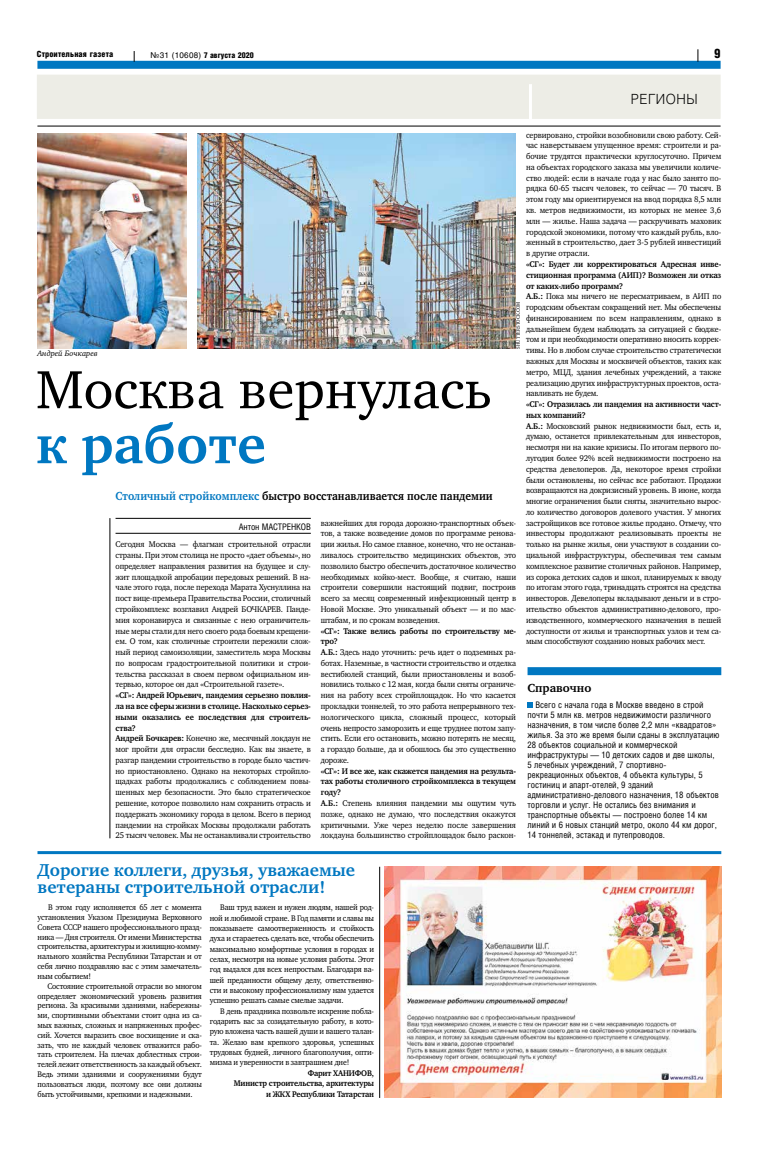
<style>
.page{position:relative;width:766px;height:1149px;background:#fff}
.page>*{position:absolute;margin:0;border:0;box-sizing:border-box;transform-origin:0 0}
.t1{font:54.9px "Charter C";color:#000}
.t2{font:700 54.9px "Charter C";letter-spacing:.01em;color:#0077c1}
.t3{font:700 17.6px/17.6px "Charter C";color:#0077c1}
.t4{font:300 14px "Helios";letter-spacing:.04em;color:#000;scale:.93 1}
.t5{font:900 13px "Helios Cond";color:#000}
.t6{font:700 12px "Charter C";color:#000;scale:.9 1}
.t7{font:700 12px "Charter C";color:#000}
.t8{font:9px/10px "Helios Cond";color:#000}
.t9{font:8.5px/10.8px "Charter C";letter-spacing:-.015em;color:#000;scale:.94 1}
.t10{font:900 8.5px "Helios Cond";letter-spacing:.015em;color:#000}
.t11{font:700 8.4px/10.5px "Charter C";letter-spacing:-.02em;color:#000;text-align:right;scale:.93 1}
.t12{font:8.3px/9.8px "Charter C";letter-spacing:-.02em;color:#000;text-align:justify;scale:.93 1}
.t13{font:900 8px "Helios Cond";color:#000}
.t14{font:italic 8px "Charter C";color:#000}
.t15{font:5px "Charter C";color:#000;scale:.94 1}
.s1{font-family:"Helios";font-weight:400}
.s2{font-weight:700}
.s3{color:#0077c1}
</style>
<div class="page">
<div style="left:37px;top:75px;width:683px;height:44px;background:#edede6"></div>
<hr style="left:37px;top:126px;width:683px;height:1px;background:#000">
<div style="left:37px;top:61px;width:683px;height:8px;background:#0077c1"></div>
<svg style="left:697px;top:49px;width:1px;height:13px"></svg>
<hr style="left:529px;top:84px;width:3px;height:38px;background:#fff">
<hr style="left:115px;top:518px;width:196px;height:1px;background:#000">
<hr style="left:115px;top:532px;width:196px;height:1px;background:#000">
<img style="left:384px;top:866px;width:337px;height:231px">
<hr style="left:379px;top:866px;width:1px;height:231px;background:#000">
<div style="left:527px;top:667px;width:194px;height:8px;background:#0077c1"></div>
<svg style="left:527px;top:702px;width:6px;height:5px"></svg>
<img style="left:198px;top:134px;width:317px;height:214px">
<img style="left:37px;top:134px;width:149px;height:214px">
<hr style="left:110px;top:518px;width:1px;height:320px;background:#000">
<hr style="left:37px;top:850px;width:684px;height:3px;background:#0077c1">
<p class="t10" style="left:37px;top:49px;width:78px">Строительная газета</p>
<p class="t13" style="left:150px;top:51px;width:105px"><span class="s1">№31 (10608)</span> 7 августа 2020</p>
<h3 class="t5" style="left:713px;top:46px;width:8px">9</h3>
<h3 class="t4" style="left:630px;top:90px;width:73px">РЕГИОНЫ</h3>
<p class="t9" style="left:526px;top:129px;width:209px;text-align:justify">сервировано, стройки возобновили свою работу. Сей&shy;час наверстываем упущенное время: строители и ра&shy;бочие трудятся практически круглосуточно. Причем на объектах городского заказа мы увеличили количе&shy;ство людей: если в начале года у нас было занято по&shy;рядка 60-65 тысяч человек, то сейчас — 70 тысяч. В этом году мы ориентируемся на ввод порядка 8,5 млн кв. метров недвижимости, из которых не менее 3,6 млн — жилье. Наша задача — раскручивать маховик городской экономики, потому что каждый рубль, вло&shy;женный в строительство, дает 3-5 рублей инвестиций в другие отрасли.</p>
<p class="t9" style="left:526px;top:259px;width:209px"><span class="s2">«СГ»: Будет ли корректироваться Адресная инве&shy;стиционная программа (АИП)? Возможен ли отказ от каких-либо программ?<br>А.Б.:</span> Пока мы ничего не пересматриваем, в АИП по городским объектам сокращений нет. Мы обеспечены финансированием по всем направлениям, однако в дальнейшем будем наблюдать за ситуацией с бюдже&shy;том и при необходимости оперативно вносить коррек&shy;тивы. Но в любом случае строительство стратегически важных для Москвы и москвичей объектов, таких как метро, МЦД, здания лечебных учреждений, а также реализацию других инфраструктурных проектов, оста&shy;навливать не будем.</p>
<p class="t9" style="left:526px;top:399px;width:209px"><span class="s2">«СГ»: Отразилась ли пандемия на активности част&shy;ных компаний?<br>А.Б.:</span> Московский рынок недвижимости был, есть и, думаю, останется привлекательным для инвесторов, несмотря ни на какие кризисы. По итогам первого по&shy;лугодия более 92% всей недвижимости построено на средства девелоперов. Да, некоторое время стройки были остановлены, но сейчас все работают. Продажи возвращаются на докризисный уровень. В июне, когда многие ограничения были сняты, значительно вырос&shy;ло количество договоров долевого участия. У многих застройщиков все готовое жилье продано. Отмечу, что инвесторы продолжают реализовывать проекты не только на рынке жилья, они участвуют в создании со&shy;циальной инфраструктуры, обеспечивая тем самым комплексное развитие столичных районов. Например, из сорока детских садов и школ, планируемых к вводу по итогам этого года, тринадцать строятся на средства инвесторов. Девелоперы вкладывают деньги и в стро&shy;ительство объектов административно-делового, про&shy;изводственного, коммерческого назначения в пешей доступности от жилья и транспортных узлов и тем са&shy;мым способствуют созданию новых рабочих мест.</p>
<p class="t15" style="left:515px;top:348px;width:52px;rotate:-90deg">SHUTTERSTOCK.COM</p>
<p class="t14" style="left:37px;top:348px;width:62px">Андрей Бочкарев</p>
<h1 class="t1" style="left:36px;top:359px;width:457px">Москва вернулась</h1>
<h1 class="t2" style="left:36px;top:414px;width:231px">к работе</h1>
<h3 class="t6" style="left:115px;top:489px;width:420px"><span class="s3">Столичный стройкомплекс</span> быстро восстанавливается после пандемии</h3>
<p class="t9" style="left:321px;top:517px;width:209px;text-align:justify">важнейших для города дорожно-транспортных объек&shy;тов, а также возведение домов по программе ренова&shy;ции жилья. Но самое главное, конечно, что не останав&shy;ливалось строительство медицинских объектов, это позволило быстро обеспечить достаточное количество необходимых койко-мест. Вообще, я считаю, наши строители совершили настоящий подвиг, построив всего за месяц современный инфекционный центр в Новой Москве. Это уникальный объект — и по мас&shy;штабам, и по срокам возведения.</p>
<p class="t9" style="left:321px;top:625px;width:209px"><span class="s2">«СГ»: Также велись работы по строительству ме&shy;тро?<br>А.Б.:</span> Здесь надо уточнить: речь идет о подземных ра&shy;ботах. Наземные, в частности строительство и отделка вестибюлей станций, были приостановлены и возоб&shy;новились только с 12 мая, когда были сняты ограниче&shy;ния на работу всех стройплощадок. Но что касается прокладки тоннелей, то это работа непрерывного тех&shy;нологического цикла, сложный процесс, который очень непросто заморозить и еще труднее потом запу&shy;стить. Если его остановить, можно потерять не месяц, а гораздо больше, да и обошлось бы это существенно дороже.</p>
<p class="t9" style="left:321px;top:765px;width:209px"><span class="s2">«СГ»: И все же, как скажется пандемия на результа&shy;тах работы столичного стройкомплекса в текущем году?<br>А.Б.:</span> Степень влияния пандемии мы ощутим чуть позже, однако не думаю, что последствия окажутся критичными. Уже через неделю после завершения локдауна большинство стройплощадок было раскон-</p>
<p class="t8" style="left:239px;top:521px;width:73px">Антон МАСТРЕНКОВ</p>
<p class="t9" style="left:115px;top:539px;width:209px;text-align:justify">Сегодня Москва — флагман строительной отрасли страны. При этом столица не просто «дает объемы», но определяет направления развития на будущее и слу&shy;жит площадкой апробации передовых решений. В на&shy;чале этого года, после перехода Марата Хуснуллина на пост вице-премьера Правительства России, столичный стройкомплекс возглавил Андрей БОЧКАРЕВ. Панде&shy;мия коронавируса и связанные с нею ограничитель&shy;ные меры стали для него своего рода боевым крещени&shy;ем. О том, как столичные строители пережили слож&shy;ный период самоизоляции, заместитель мэра Москвы по вопросам градостроительной политики и строи&shy;тельства рассказал в своем первом официальном ин&shy;тервью, которое он дал «Строительной газете».</p>
<p class="t9" style="left:115px;top:689px;width:209px"><span class="s2">«СГ»: Андрей Юрьевич, пандемия серьезно повлия&shy;ла на все сферы жизни в столице. Насколько серьез&shy;ными оказались ее последствия для строитель&shy;ства?<br>Андрей Бочкарев:</span> Конечно же, месячный локдаун не мог пройти для отрасли бесследно. Как вы знаете, в разгар пандемии строительство в городе было частич&shy;но приостановлено. Однако на некоторых стройпло&shy;щадках работы продолжались с соблюдением повы&shy;шенных мер безопасности. Это было стратегическое решение, которое позволило нам сохранить отрасль и поддержать экономику города в целом. Всего в период пандемии на стройках Москвы продолжали работать 25 тысяч человек. Мы не останавливали строительство</p>
<h3 class="t7" style="left:527px;top:681px;width:65px">Справочно</h3>
<p class="t8" style="left:527px;top:699px;width:193px;text-indent:8px">Всего с начала года в Москве введено в строй почти 5 млн кв. метров недвижимости различного назначения, в том числе более 2,2 млн «квадратов» жилья. За это же время были сданы в эксплуатацию 28 объектов социальной и коммерческой инфраструктуры — 10 детских садов и две школы, 5 лечебных учреждений, 7 спортивно&shy;рекреационных объектов, 4 объекта культуры, 5 гостиниц и апарт-отелей, 9 зданий административно-делового назначения, 18 объектов торговли и услуг. Не остались без внимания и транспортные объекты — построено более 14 км линий и 6 новых станций метро, около 44 км дорог, 14 тоннелей, эстакад и путепроводов.</p>
<h2 class="t3" style="left:38px;top:860px;width:319px">Дорогие коллеги, друзья, уважаемые ветераны строительной отрасли!</h2>
<p class="t12" style="left:210px;top:902px;width:178px;line-height:10.3px;text-indent:11px">Ваш труд важен и нужен людям, нашей род&shy;ной и любимой стране. В Год памяти и славы вы показываете самоотверженность и стойкость духа и стараетесь сделать все, чтобы обеспечить максимально комфортные условия в городах и селах, несмотря на новые условия работы. Этот год выдался для всех непростым. Благодаря ва&shy;шей преданности общему делу, ответственно&shy;сти и высокому профессионализму нам удается успешно решать самые смелые задачи.</p>
<p class="t12" style="left:210px;top:1005px;width:178px;line-height:10.3px;text-indent:11px">В день праздника позвольте искренне побла&shy;годарить вас за созидательную работу, в кото&shy;рую вложена часть вашей души и вашего талан&shy;та. Желаю вам крепкого здоровья, успешных трудовых будней, личного благополучия, опти&shy;мизма и уверенности в завтрашнем дне!</p>
<p class="t11" style="left:234px;top:1067px;width:152px">Фарит ХАНИФОВ,<br>Министр строительства, архитектуры и ЖКХ Республики Татарстан</p>
<p class="t12" style="left:38px;top:902px;width:178px;text-indent:11px">В этом году исполняется 65 лет с момента установления Указом Президиума Верховного Совета СССР нашего профессионального празд&shy;ника — Дня строителя. От имени Министерства строительства, архитектуры и жилищно-комму&shy;нального хозяйства Республики Татарстан и от себя лично поздравляю вас с этим замечатель&shy;ным событием!</p>
<p class="t12" style="left:38px;top:980px;width:178px;text-indent:10px">Состояние строительной отрасли во многом определяет экономический уровень развития региона. За красивыми зданиями, набережны&shy;ми, спортивными объектами стоит одна из са&shy;мых важных, сложных и напряженных профес&shy;сий. Хочется выразить свое восхищение и ска&shy;зать, что не каждый человек отважится рабо&shy;тать строителем. На плечах доблестных строи&shy;телей лежит ответственность за каждый объект.<br>Ведь этими зданиями и сооружениями будут пользоваться люди, поэтому все они должны быть устойчивыми, крепкими и надежными.</p>
</div>
